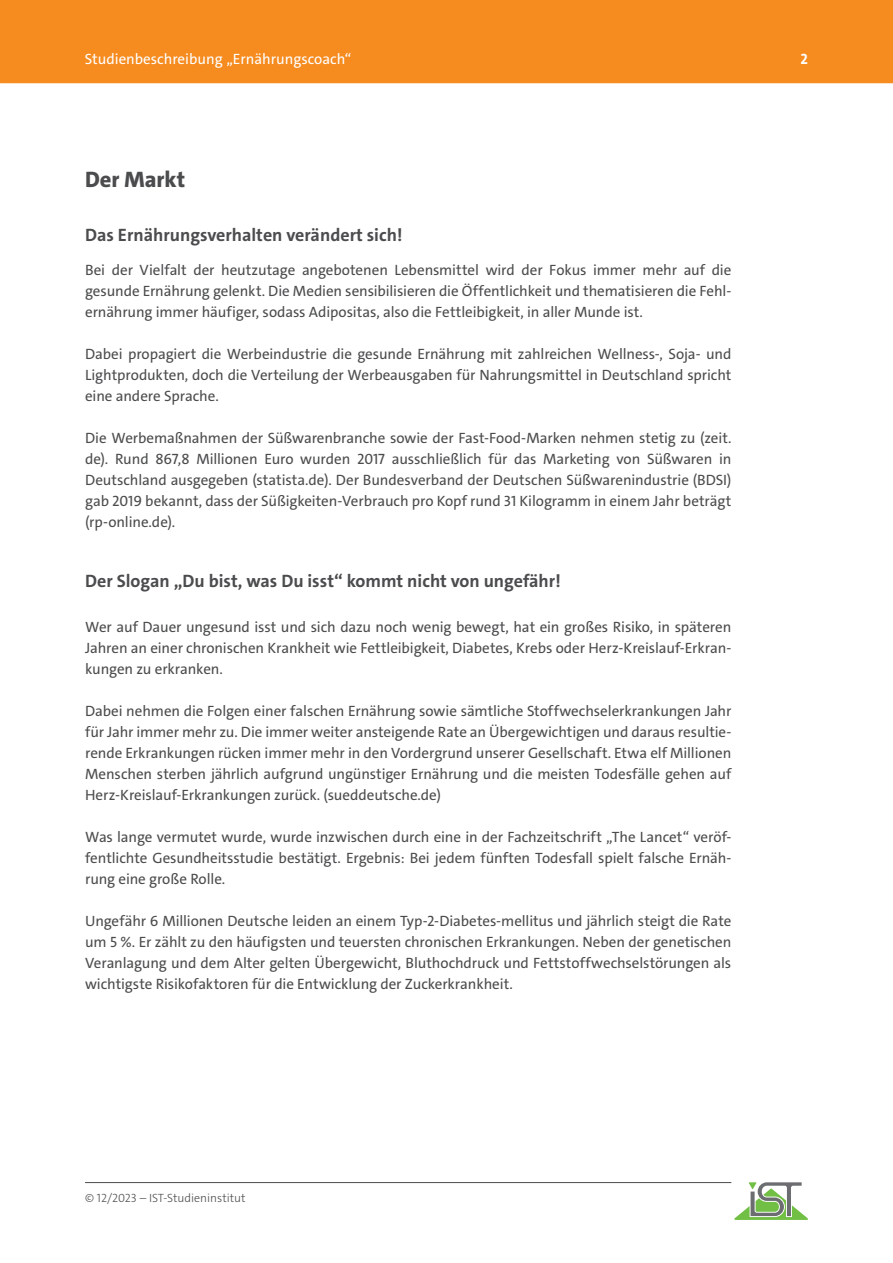
<style>
.page{position:relative;width:893px;height:1263px;background:#fff}
.page>*{position:absolute;margin:0;border:0;box-sizing:border-box;transform-origin:0 0}
.t1{font:800 22.5px "The Sans C4 s";color:#4b4c4d}
.t2{font:700 18px "The Sans C4 s";color:#4b4c4d}
.t3{font:15px/21px "The Sans C4 s";letter-spacing:-.005em;color:#4b4c4d;text-align:justify}
.t4{font:15px "The Sans C4 s";color:#fff}
.t5{font:700 15px "The Sans C4 s";color:#fff}
.t6{font:300 12px "The Sans C4 s";color:#4b4c4d}
</style>
<div class="page">
<hr style="left:85px;top:1182px;width:646px;height:1px;background:#4b4c4d">
<svg style="left:734px;top:1182px;width:74px;height:38px"></svg>
<div style="left:0;top:0;width:893px;height:83px;background:#f68b1f"></div>
<p class="t4" style="left:85px;top:49px;width:268px">Studienbeschreibung „Ernährungscoach“</p>
<p class="t5" style="left:800px;top:49px;width:9px">2</p>
<h1 class="t1" style="left:85px;top:165px;width:102px">Der Markt</h1>
<p class="t2" style="left:85px;top:223px;width:319px">Das Ernährungsverhalten verändert sich!</p>
<p class="t3" style="left:85px;top:259px;width:648px">Bei der Vielfalt der heutzutage angebotenen Lebensmittel wird der Fokus immer mehr auf die gesunde Ernährung gelenkt. Die Medien sensibilisieren die Öffentlichkeit und thematisieren die Fehl&shy;ernährung immer häufiger, sodass Adipositas, also die Fettleibigkeit, in aller Munde ist.</p>
<p class="t3" style="left:85px;top:343px;width:648px">Dabei propagiert die Werbeindustrie die gesunde Ernährung mit zahlreichen Wellness-, Soja- und Lightprodukten, doch die Verteilung der Werbeausgaben für Nahrungsmittel in Deutschland spricht eine andere Sprache.</p>
<p class="t3" style="left:85px;top:427px;width:648px">Die Werbemaßnahmen der Süßwarenbranche sowie der Fast-Food-Marken nehmen stetig zu (zeit. de). Rund 867,8 Millionen Euro wurden 2017 ausschließlich für das Marketing von Süßwaren in Deutschland ausgegeben (statista.de). Der Bundesverband der Deutschen Süßwarenindustrie (BDSI) gab 2019 bekannt, dass der Süßigkeiten-Verbrauch pro Kopf rund 31 Kilogramm in einem Jahr beträgt (rp-online.de).</p>
<p class="t2" style="left:85px;top:569px;width:477px">Der Slogan „Du bist, was Du isst“ kommt nicht von ungefähr!</p>
<p class="t3" style="left:85px;top:616px;width:648px">Wer auf Dauer ungesund isst und sich dazu noch wenig bewegt, hat ein großes Risiko, in späteren Jahren an einer chronischen Krankheit wie Fettleibigkeit, Diabetes, Krebs oder Herz-Kreislauf-Erkran&shy;kungen zu erkranken.</p>
<p class="t3" style="left:85px;top:700px;width:648px">Dabei nehmen die Folgen einer falschen Ernährung sowie sämtliche Stoffwechselerkrankungen Jahr für Jahr immer mehr zu. Die immer weiter ansteigende Rate an Übergewichtigen und daraus resultie&shy;rende Erkrankungen rücken immer mehr in den Vordergrund unserer Gesellschaft. Etwa elf Millionen Menschen sterben jährlich aufgrund ungünstiger Ernährung und die meisten Todesfälle gehen auf Herz-Kreislauf-Erkrankungen zurück. (sueddeutsche.de)</p>
<p class="t3" style="left:85px;top:826px;width:648px">Was lange vermutet wurde, wurde inzwischen durch eine in der Fachzeitschrift „The Lancet“ veröf&shy;fentlichte Gesundheitsstudie bestätigt. Ergebnis: Bei jedem fünften Todesfall spielt falsche Ernäh&shy;rung eine große Rolle.</p>
<p class="t3" style="left:85px;top:910px;width:648px">Ungefähr 6 Millionen Deutsche leiden an einem Typ-2-Diabetes-mellitus und jährlich steigt die Rate um 5 %. Er zählt zu den häufigsten und teuersten chronischen Erkrankungen. Neben der genetischen Veranlagung und dem Alter gelten Übergewicht, Bluthochdruck und Fettstoffwechselstörungen als wichtigste Risikofaktoren für die Entwicklung der Zuckerkrankheit.</p>
<p class="t6" style="left:85px;top:1190px;width:162px">© 12/2023 – IST-Studieninstitut</p>
</div>
